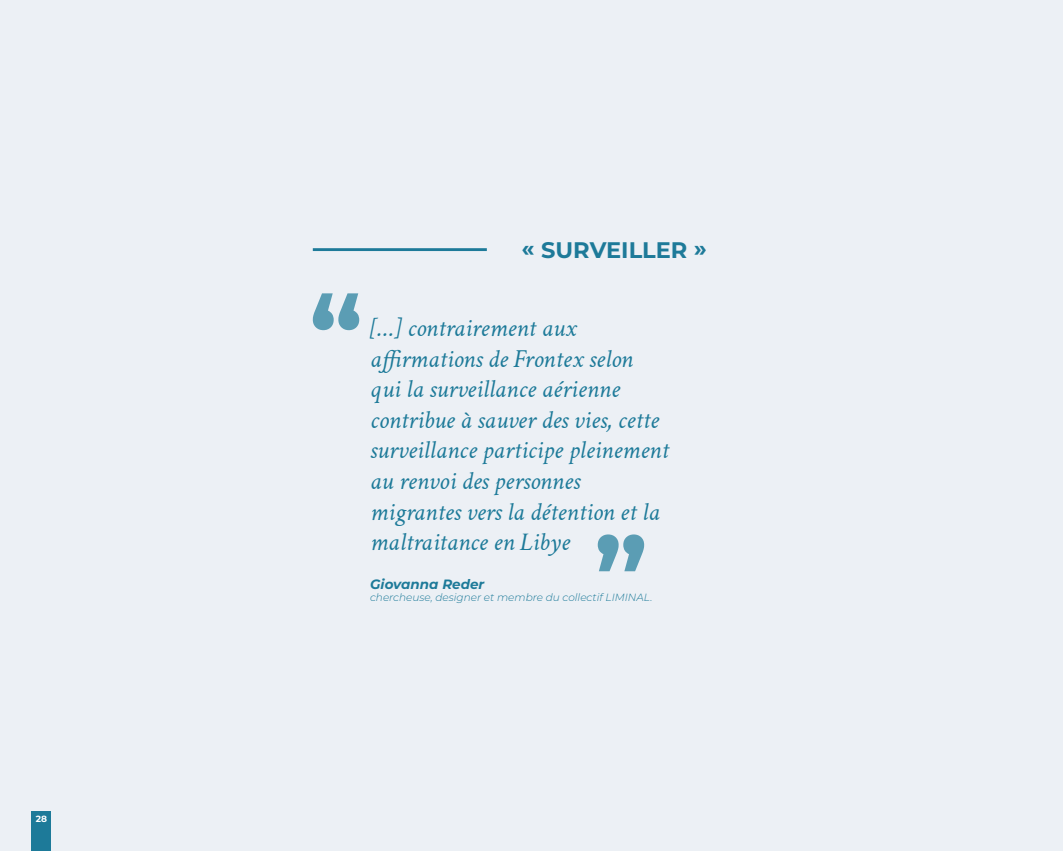
<style>
.page{position:relative;width:1063px;height:851px;background:#fff}
.page>*{position:absolute;margin:0;border:0;box-sizing:border-box;transform-origin:0 0}
.t1{font:italic 25.5px/30.6px "Crimson Text";color:#1d7a99}
.t2{font:700 22.5px "Montserrat";color:#1d7a99}
.t3{font:italic 700 13.5px "Montserrat";color:#1d7a99}
.t4{font:italic 300 10.5px "Montserrat";color:#1d7a99}
.t5{font:700 9px "Montserrat";color:#fff}
</style>
<div class="page">
<div style="left:0;top:0;width:1063px;height:850px;background:#ecf0f5"></div>
<div style="left:32px;top:810px;width:19px;height:40px;background:#1d7a99"></div>
<svg style="left:313px;top:293px;width:46px;height:37px"></svg>
<svg style="left:598px;top:534px;width:46px;height:37px"></svg>
<hr style="left:313px;top:248px;width:174px;height:3px;background:#1d7a99">
<p class="t5" style="left:36px;top:811px;width:13px">28</p>
<p class="t2" style="left:522px;top:233px;width:187px">« SURVEILLER »</p>
<p class="t1" style="left:370px;top:311px;width:300px">[…] contrairement aux affirmations de Frontex selon qui la surveillance aérienne contribue à sauver des vies, cette surveillance participe pleinement au renvoi des personnes migrantes vers la détention et la maltraitance en Libye</p>
<p class="t3" style="left:370px;top:574px;width:116px">Giovanna Reder</p>
<p class="t4" style="left:370px;top:590px;width:284px">chercheuse, designer et membre du collectif LIMINAL.</p>
</div>
